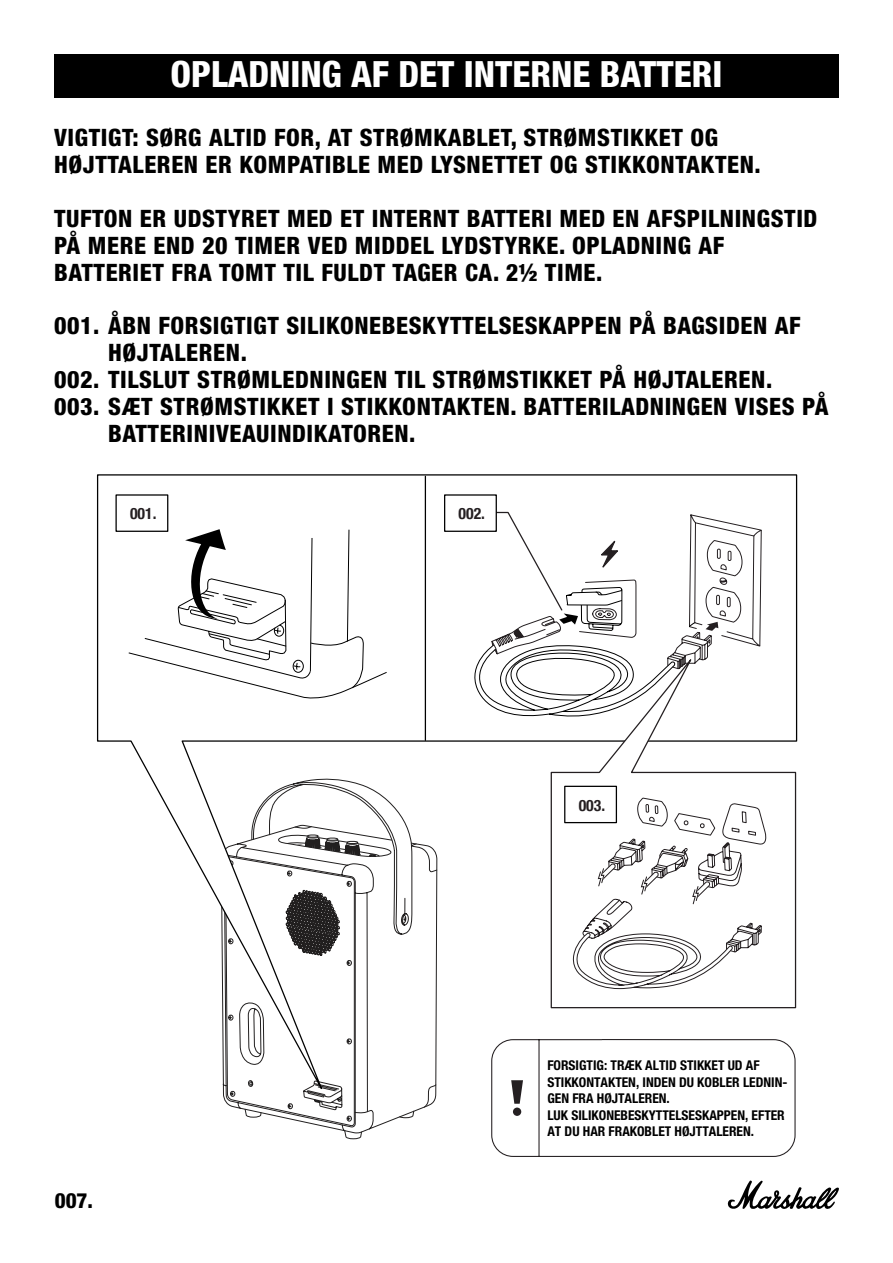
<style>
.page{position:relative;width:893px;height:1263px;background:#fff}
.page>*{position:absolute;margin:0;border:0;box-sizing:border-box;transform-origin:0 0}
.t1{font:800 condensed 36px "Helvetica Neue LT Com";color:#fff}
.t2{font:800 condensed 24px/27px "Helvetica Neue LT Std";letter-spacing:.025em;color:#000}
.t3{font:800 condensed 21px "Helvetica Neue LT Std";color:#000}
.t4{font:700 condensed 15.75px "Helvetica Neue";color:#241f21}
.t5{font:700 condensed 13.5px/16.5px "Helvetica Neue LT Std";color:#000}
</style>
<div class="page">
<svg style="left:727px;top:1180px;width:112px;height:29px"></svg>
<div style="left:54px;top:54px;width:785px;height:44px;background:#000"></div>
<svg style="left:240px;top:1108px;width:183px;height:32px"></svg>
<svg style="left:491px;top:1108px;width:305px;height:49px"></svg>
<div style="left:513px;top:1107px;width:8px;height:9px;background:#241f21;border-radius:50%"></div>
<svg style="left:97px;top:474px;width:701px;height:634px"></svg>
<hr style="left:425px;top:476px;width:1px;height:264px;background:#000">
<div style="left:444px;top:494px;width:53px;height:38px;background:#fff;border:1px solid #000"></div>
<svg style="left:128px;top:529px;width:260px;height:173px"></svg>
<svg style="left:466px;top:511px;width:296px;height:214px"></svg>
<div style="left:115px;top:494px;width:53px;height:38px;background:#fff;border:1px solid #000"></div>
<svg style="left:550px;top:649px;width:247px;height:360px"></svg>
<svg style="left:573px;top:766px;width:194px;height:223px"></svg>
<div style="left:564px;top:786px;width:53px;height:37px;background:#fff;border:1px solid #000"></div>
<h1 class="t1" style="left:170px;top:52px;width:553px">OPLADNING AF DET INTERNE BATTERI</h1>
<p class="t2" style="left:54px;top:123px;width:708px">VIGTIGT: SØRG ALTID FOR, AT STRØMKABLET, STRØMSTIKKET OG<br>HØJTTALEREN ER KOMPATIBLE MED LYSNETTET OG STIKKONTAKTEN.</p>
<p class="t2" style="left:54px;top:204px;width:765px">TUFTON ER UDSTYRET MED ET INTERNT BATTERI MED EN AFSPILNINGSTID<br>PÅ MERE END 20 TIMER VED MIDDEL LYDSTYRKE. OPLADNING AF<br>BATTERIET FRA TOMT TIL FULDT TAGER CA. 2½ TIME.</p>
<p class="t2" style="left:54px;top:312px;width:748px">001. ÅBN FORSIGTIGT SILIKONEBESKYTTELSESKAPPEN PÅ BAGSIDEN AF</p>
<p class="t2" style="left:108px;top:339px;width:140px">HØJTALEREN.</p>
<p class="t2" style="left:54px;top:366px;width:720px">002. TILSLUT STRØMLEDNINGEN TIL STRØMSTIKKET PÅ HØJTALEREN.</p>
<p class="t2" style="left:54px;top:393px;width:776px">003. SÆT STRØMSTIKKET I STIKKONTAKTEN. BATTERILADNINGEN VISES PÅ</p>
<p class="t2" style="left:108px;top:420px;width:309px">BATTERINIVEAUINDIKATOREN.</p>
<p class="t4" style="left:130px;top:501px;width:28px">001.</p>
<p class="t4" style="left:459px;top:501px;width:28px">002.</p>
<p class="t3" style="left:55px;top:1187px;width:40px">007.</p>
<p class="t4" style="left:579px;top:792px;width:28px">003.</p>
<p class="t5" style="left:547px;top:1057px;width:242px">FORSIGTIG: TRÆK ALTID STIKKET UD AF STIKKONTAKTEN, INDEN DU KOBLER LEDNIN-GEN FRA HØJTALEREN.<br>LUK SILIKONEBESKYTTELSESKAPPEN, EFTER AT DU HAR FRAKOBLET HØJTTALEREN.</p>
</div>
